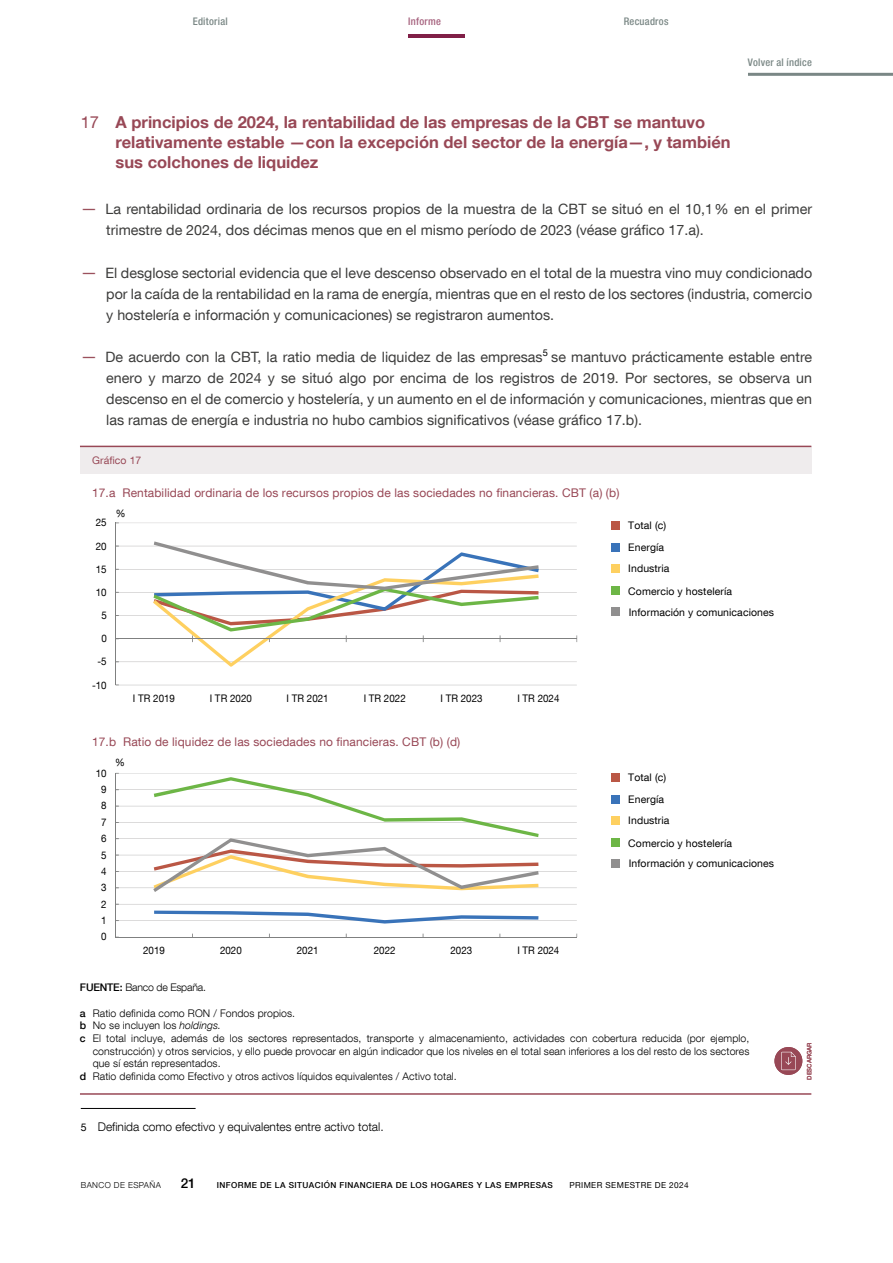
<style>
.page{position:relative;width:893px;height:1263px;background:#fff}
.page>*{position:absolute;margin:0;border:0;box-sizing:border-box;transform-origin:0 0}
.Ladillo_Ficha{font:700 16.5px/19.8px "Bd E Neue Helvetica";color:#984856}
.Texto_ficha_Bullets{font:14.25px/21px "Bd E Neue Helvetica";color:#3c3c3b;text-align:justify}
.t1{font:500 13.5px "Bd E Neue Helvetica";color:#000}
.t2{font:12px "Bd E Neue Helvetica";letter-spacing:.01em;color:#984856}
.Citas_1_fichas{font:300 12px "Bd E Neue Helvetica";color:#000}
.t3{font:300 10.5px "Bd E Neue Helvetica";letter-spacing:.01em;color:#000}
.t4{font:10.5px "Bd E Neue Helvetica";letter-spacing:.01em;color:#000}
.t5{font:10.5px "Bd E Neue Helvetica";letter-spacing:.01em;color:#000;scale:.93 1}
.t6{font:500 condensed 10.5px "Bd E Neue Helvetica";letter-spacing:.025em;color:#7a8785}
.t7{font:300 10.5px "Bd E Neue Helvetica";letter-spacing:-.02em;color:#000}
.t8{font:10.5px "Bd E Neue Helvetica";letter-spacing:.01em;color:#984856}
.t9{font:500 condensed 10.5px "Bd E Neue Helvetica";letter-spacing:.025em;color:#a6627e}
.t10{font:500 8.25px "Bd E Neue Helvetica";letter-spacing:.05em;color:#000}
.t11{font:8.25px "Bd E Neue Helvetica";letter-spacing:.05em;color:#000}
.t12{font:300 8.25px "Bd E Neue Helvetica";letter-spacing:.05em;color:#000}
.t13{font:500 6px "Bd E Neue Helvetica";color:#984856}
.s1{font-weight:400}
.s2{font-size:16.5px;color:#9b515d}
.s3{font-weight:500}
.s4{font-style:italic}
.s5{font-weight:400;font-size:10.5px}
</style>
<div class="page">
<hr style="left:408px;top:34px;width:57px;height:4px;background:#801f47">
<hr style="left:748px;top:73px;width:145px;height:3px;background:#7a8785">
<hr style="left:81px;top:1108px;width:115px;height:1px;background:#000">
<hr style="left:80px;top:1093px;width:731px;height:2px;background:#984856">
<hr style="left:116px;top:685px;width:461px;height:1px;background:#bfbebe">
<hr style="left:116px;top:661px;width:461px;height:1px;background:#bfbebe">
<hr style="left:116px;top:615px;width:461px;height:1px;background:#bfbebe">
<hr style="left:116px;top:592px;width:461px;height:1px;background:#bfbebe">
<hr style="left:116px;top:569px;width:461px;height:1px;background:#bfbebe">
<hr style="left:116px;top:546px;width:461px;height:1px;background:#bfbebe">
<hr style="left:116px;top:523px;width:461px;height:1px;background:#bfbebe">
<hr style="left:115px;top:523px;width:1px;height:162px;background:#7f8080">
<hr style="left:116px;top:638px;width:461px;height:1px;background:#7f8080">
<svg style="left:153px;top:541px;width:386px;height:126px"></svg>
<hr style="left:154px;top:638px;width:384px;height:1px;background:#7f8080">
<hr style="left:116px;top:920px;width:461px;height:1px;background:#bfbebe">
<hr style="left:116px;top:904px;width:461px;height:1px;background:#bfbebe">
<hr style="left:116px;top:887px;width:461px;height:1px;background:#bfbebe">
<hr style="left:116px;top:871px;width:461px;height:1px;background:#bfbebe">
<hr style="left:116px;top:855px;width:461px;height:1px;background:#bfbebe">
<hr style="left:116px;top:838px;width:461px;height:1px;background:#bfbebe">
<hr style="left:116px;top:822px;width:461px;height:1px;background:#bfbebe">
<hr style="left:116px;top:806px;width:461px;height:1px;background:#bfbebe">
<hr style="left:116px;top:789px;width:461px;height:1px;background:#bfbebe">
<hr style="left:116px;top:773px;width:461px;height:1px;background:#bfbebe">
<hr style="left:115px;top:773px;width:1px;height:164px;background:#7f8080">
<hr style="left:116px;top:937px;width:461px;height:1px;background:#7f8080">
<svg style="left:154px;top:910px;width:384px;height:13px"></svg>
<svg style="left:153px;top:777px;width:386px;height:115px"></svg>
<div style="left:611px;top:859px;width:9px;height:9px;background:#908f8f"></div>
<div style="left:611px;top:838px;width:9px;height:9px;background:#6db646"></div>
<div style="left:611px;top:816px;width:9px;height:8px;background:#fed060"></div>
<div style="left:611px;top:795px;width:9px;height:8px;background:#3973b9"></div>
<div style="left:611px;top:773px;width:9px;height:9px;background:#ba5745"></div>
<div style="left:611px;top:608px;width:9px;height:8px;background:#908f8f"></div>
<div style="left:611px;top:587px;width:9px;height:8px;background:#6db646"></div>
<div style="left:611px;top:564px;width:9px;height:9px;background:#fed060"></div>
<div style="left:611px;top:543px;width:9px;height:9px;background:#3973b9"></div>
<div style="left:611px;top:521px;width:9px;height:9px;background:#ba5745"></div>
<div style="left:80px;top:446px;width:731px;height:28px;background:#efeced"></div>
<hr style="left:80px;top:446px;width:731px;height:1px;background:#984856">
<div style="left:774px;top:1047px;width:28px;height:28px;background:#984856;border-radius:50%"></div>
<svg style="left:781px;top:1052px;width:15px;height:18px"></svg>
<p class="t6" style="left:193px;top:15px;width:37px">Editorial</p>
<p class="t9" style="left:408px;top:15px;width:34px">Informe</p>
<p class="t6" style="left:624px;top:15px;width:46px">Recuadros</p>
<p class="t6" style="left:748px;top:56px;width:65px">Volver al índice</p>
<h3 class="Ladillo_Ficha" style="left:116px;top:112px;width:616px;text-indent:-35px"><span class="s1">17</span> A principios de 2024, la rentabilidad de las empresas de la CBT se mantuvo relativamente estable —con la excepción del sector de la energía—, y también sus colchones de liquidez</h3>
<p class="Texto_ficha_Bullets" style="left:106px;top:198px;width:707px;text-indent:-26px"><span class="s2">—</span> La rentabilidad ordinaria de los recursos propios de la muestra de la CBT se situó en el 10,1% en el primer trimestre de 2024, dos décimas menos que en el mismo período de 2023 (véase gráfico 17.a).</p>
<p class="Texto_ficha_Bullets" style="left:106px;top:262px;width:707px;text-indent:-26px"><span class="s2">—</span> El desglose sectorial evidencia que el leve descenso observado en el total de la muestra vino muy condicionado por la caída de la rentabilidad en la rama de energía, mientras que en el resto de los sectores (industria, comercio y hostelería e información y comunicaciones) se registraron aumentos.</p>
<p class="Texto_ficha_Bullets" style="left:106px;top:346px;width:707px;text-indent:-26px"><span class="s2">—</span> De acuerdo con la CBT, la ratio media de liquidez de las empresas<sup>5</sup> se mantuvo prácticamente estable entre enero y marzo de 2024 y se situó algo por encima de los registros de 2019. Por sectores, se observa un descenso en el de comercio y hostelería, y un aumento en el de información y comunicaciones, mientras que en las ramas de energía e industria no hubo cambios significativos (véase gráfico 17.b).</p>
<p class="t8" style="left:92px;top:453px;width:51px">Gráfico 17</p>
<p class="t2" style="left:92px;top:485px;width:529px">17.a Rentabilidad ordinaria de los recursos propios de las sociedades no financieras. CBT (a) (b)</p>
<p class="t5" style="left:96px;top:516px;width:13px">25</p>
<p class="t5" style="left:96px;top:539px;width:13px">20</p>
<p class="t5" style="left:96px;top:562px;width:13px">15</p>
<p class="t5" style="left:96px;top:586px;width:13px">10</p>
<p class="t5" style="left:101px;top:609px;width:7px">5</p>
<p class="t5" style="left:101px;top:632px;width:7px">0</p>
<p class="t5" style="left:97px;top:655px;width:11px">-5</p>
<p class="t5" style="left:92px;top:678px;width:17px">-10</p>
<p class="t5" style="left:116px;top:507px;width:12px">%</p>
<p class="t5" style="left:133px;top:691px;width:47px">I TR 2019</p>
<p class="t5" style="left:210px;top:691px;width:47px">I TR 2020</p>
<p class="t5" style="left:287px;top:691px;width:47px">I TR 2021</p>
<p class="t5" style="left:364px;top:691px;width:47px">I TR 2022</p>
<p class="t5" style="left:440px;top:691px;width:47px">I TR 2023</p>
<p class="t5" style="left:517px;top:691px;width:47px">I TR 2024</p>
<p class="t4" style="left:628px;top:519px;width:39px">Total (c)</p>
<p class="t4" style="left:628px;top:541px;width:37px">Energía</p>
<p class="t4" style="left:628px;top:562px;width:43px">Industria</p>
<p class="t4" style="left:628px;top:584px;width:105px">Comercio y hostelería</p>
<p class="t4" style="left:629px;top:605px;width:147px">Información y comunicaciones</p>
<p class="t2" style="left:92px;top:734px;width:370px">17.b Ratio de liquidez de las sociedades no financieras. CBT (b) (d)</p>
<p class="t5" style="left:96px;top:766px;width:13px">10</p>
<p class="t5" style="left:101px;top:783px;width:7px">9</p>
<p class="t5" style="left:101px;top:799px;width:7px">8</p>
<p class="t5" style="left:101px;top:815px;width:7px">7</p>
<p class="t5" style="left:101px;top:832px;width:7px">6</p>
<p class="t5" style="left:101px;top:848px;width:7px">5</p>
<p class="t5" style="left:101px;top:865px;width:7px">4</p>
<p class="t5" style="left:101px;top:881px;width:7px">3</p>
<p class="t5" style="left:101px;top:897px;width:7px">2</p>
<p class="t5" style="left:101px;top:914px;width:7px">1</p>
<p class="t5" style="left:101px;top:930px;width:7px">0</p>
<p class="t5" style="left:115px;top:756px;width:12px">%</p>
<p class="t5" style="left:143px;top:943px;width:25px">2019</p>
<p class="t5" style="left:220px;top:943px;width:25px">2020</p>
<p class="t5" style="left:297px;top:943px;width:25px">2021</p>
<p class="t5" style="left:374px;top:943px;width:25px">2022</p>
<p class="t5" style="left:451px;top:943px;width:25px">2023</p>
<p class="t5" style="left:517px;top:943px;width:47px">I TR 2024</p>
<p class="t4" style="left:628px;top:771px;width:39px">Total (c)</p>
<p class="t4" style="left:628px;top:793px;width:37px">Energía</p>
<p class="t4" style="left:628px;top:814px;width:43px">Industria</p>
<p class="t4" style="left:628px;top:836px;width:105px">Comercio y hostelería</p>
<p class="t4" style="left:629px;top:857px;width:147px">Información y comunicaciones</p>
<p class="t7" style="left:80px;top:980px;width:127px"><span class="s3">FUENTE:</span> Banco de España.</p>
<p class="t3" style="left:80px;top:1007px;width:217px"><span class="s3">a</span> Ratio definida como RON / Fondos propios.</p>
<p class="t3" style="left:80px;top:1019px;width:143px"><span class="s3">b</span> No se incluyen los <span class="s4">holdings.</span></p>
<p class="t3" style="left:80px;top:1032px;width:671px"><span class="s3">c</span> El total incluye, además de los sectores representados, transporte y almacenamiento, actividades con cobertura reducida (por ejemplo,</p>
<p class="t3" style="left:93px;top:1044px;width:658px">construcción) y otros servicios, y ello puede provocar en algún indicador que los niveles en el total sean inferiores a los del resto de los sectores</p>
<p class="t3" style="left:93px;top:1057px;width:129px">que sí están representados.</p>
<p class="t3" style="left:80px;top:1070px;width:378px"><span class="s3">d</span> Ratio definida como Efectivo y otros activos líquidos equivalentes / Activo total.</p>
<p class="Citas_1_fichas" style="left:81px;top:1120px;width:304px"><span class="s5">5</span> Definida como efectivo y equivalentes entre activo total.</p>
<p class="t12" style="left:81px;top:1180px;width:82px">BANCO DE ESPAÑA</p>
<p class="t1" style="left:181px;top:1175px;width:16px">21</p>
<p class="t10" style="left:217px;top:1180px;width:337px">INFORME DE LA SITUACIÓN FINANCIERA DE LOS HOGARES Y LAS EMPRESAS</p>
<p class="t11" style="left:569px;top:1180px;width:121px">PRIMER SEMESTRE DE 2024</p>
<p class="t13" style="left:806px;top:1079px;width:39px;rotate:-90deg">DESCARGAR</p>
</div>
